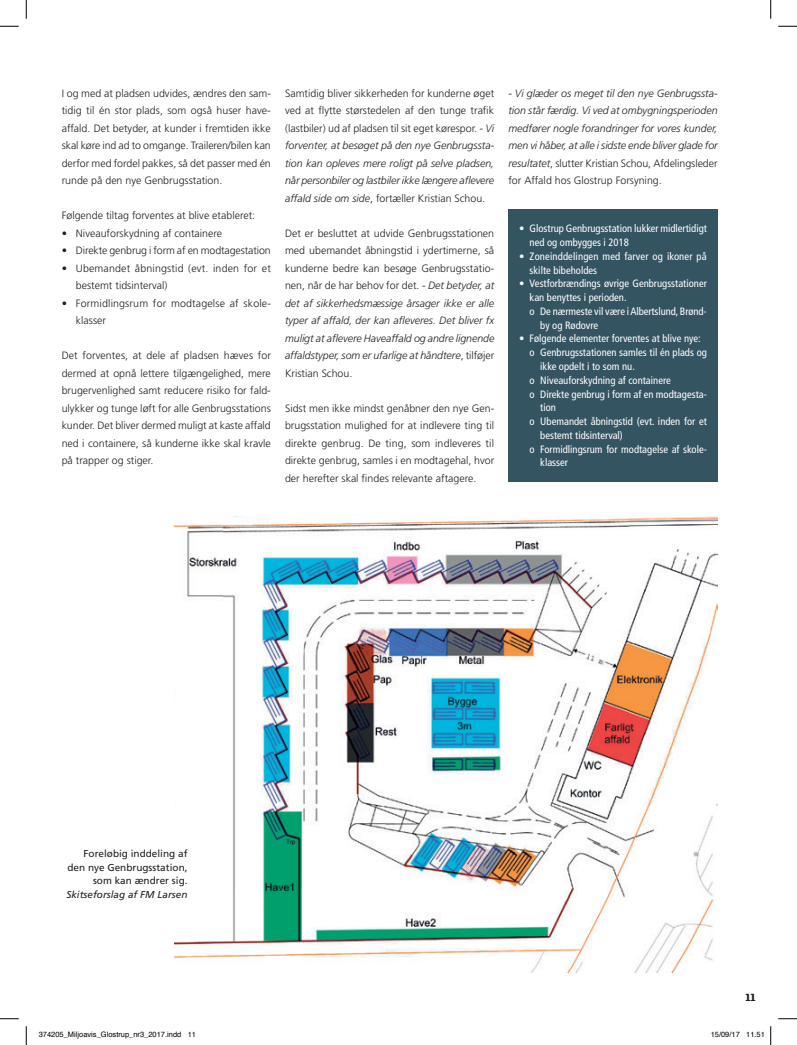
<style>
.page{position:relative;width:797px;height:1045px;background:#fff}
.page>*{position:absolute;margin:0;border:0;box-sizing:border-box;transform-origin:0 0}
.t1{font:700 12.5px "Adelle Basic";color:#231f20}
.t2{font:300 10.62px/17.5px "Frutiger LT Std";color:#231f20;text-align:justify}
.t3{font:italic 300 10.62px/17.5px "Frutiger LT Std";letter-spacing:-.005em;color:#231f20;text-align:justify}
.t4{font:condensed 10.62px/13.8px "Frutiger";color:#fff}
.t5{font:10px/13.8px "Frutiger LT Std";color:#231f20;text-align:right}
.t6{font:italic 10px "Frutiger LT Std";color:#231f20}
.t7{font:7.5px "Helvetica";color:#000}
.s1{font-style:italic}
.s2{font-style:normal}
</style>
<div class="page">
<div style="left:508px;top:209px;width:209px;height:273px;background:#355462"></div>
<img style="left:175px;top:517px;width:542px;height:455px">
<svg style="left:0;top:25px;width:19px;height:2px"></svg>
<svg style="left:778px;top:25px;width:19px;height:2px"></svg>
<svg style="left:0;top:1018px;width:19px;height:1px"></svg>
<svg style="left:778px;top:1018px;width:19px;height:1px"></svg>
<svg style="left:25px;top:0;width:2px;height:19px"></svg>
<svg style="left:25px;top:1026px;width:2px;height:19px"></svg>
<svg style="left:770px;top:0;width:1px;height:19px"></svg>
<svg style="left:770px;top:1026px;width:1px;height:19px"></svg>
<p class="t2" style="left:62px;top:84px;width:211px">I og med at pladsen udvides, ændres den sam&shy;tidig til én stor plads, som også huser have&shy;affald. Det betyder, at kunder i fremtiden ikke skal køre ind ad to omgange. Traileren/bilen kan derfor med fordel pakkes, så det passer med én runde på den nye Genbrugsstation.</p>
<p class="t2" style="left:62px;top:207px;width:195px">Følgende tiltag forventes at blive etableret:</p>
<p class="t2" style="left:62px;top:224px;width:162px">• Niveauforskydning af containere</p>
<p class="t2" style="left:62px;top:242px;width:210px">• Direkte genbrug i form af en modtagestation</p>
<p class="t2" style="left:76px;top:259px;width:196px;text-indent:-14px">• Ubemandet åbningstid (evt. inden for et bestemt tidsinterval)</p>
<p class="t2" style="left:76px;top:294px;width:196px;text-indent:-14px">• Formidlingsrum for modtagelse af skole&shy;klasser</p>
<p class="t2" style="left:62px;top:347px;width:211px">Det forventes, at dele af pladsen hæves for dermed at opnå lettere tilgængelighed, mere brugervenlighed samt reducere risiko for fald&shy;ulykker og tunge løft for alle Genbrugsstations kunder. Det bliver dermed muligt at kaste affald ned i containere, så kunderne ikke skal kravle på trapper og stiger.</p>
<p class="t2" style="left:285px;top:84px;width:211px">Samtidig bliver sikkerheden for kunderne øget ved at flytte størstedelen af den tunge trafik (lastbiler) ud af pladsen til sit eget kørespor. <span class="s1">- Vi forventer, at besøget på den nye Genbrugssta&shy;tion kan opleves mere roligt på selve pladsen, når personbiler og lastbiler ikke længere aflevere affald side om side</span>, fortæller Kristian Schou.</p>
<p class="t3" style="left:285px;top:224px;width:211px"><span class="s2">Det er besluttet at udvide Genbrugsstationen med ubemandet åbningstid i ydertimerne, så kunderne bedre kan besøge Genbrugsstatio&shy;nen, når de har behov for det.</span> - Det betyder, at det af sikkerhedsmæssige årsager ikke er alle typer af affald, der kan afleveres. Det bliver fx muligt at aflevere Haveaffald og andre lignende affaldstyper, som er ufarlige at håndtere<span class="s2">, tilføjer Kristian Schou.</span></p>
<p class="t2" style="left:285px;top:399px;width:211px">Sidst men ikke mindst genåbner den nye Gen&shy;brugsstation mulighed for at indlevere ting til direkte genbrug. De ting, som indleveres til direkte genbrug, samles i en modtagehal, hvor der herefter skal findes relevante aftagere.</p>
<p class="t3" style="left:508px;top:84px;width:211px">- Vi glæder os meget til den nye Genbrugssta&shy;tion står færdig. Vi ved at ombygningsperioden medfører nogle forandringer for vores kunder, men vi håber, at alle i sidste ende bliver glade for resultatet<span class="s2">, slutter Kristian Schou, Afdelingsleder for Affald hos Glostrup Forsyning.</span></p>
<p class="t4" style="left:529px;top:222px;width:179px;text-indent:-11px">• Glostrup Genbrugsstation lukker midlertidigt ned og ombygges i 2018</p>
<p class="t4" style="left:529px;top:249px;width:179px;text-indent:-11px">• Zoneinddelingen med farver og ikoner på skilte bibeholdes</p>
<p class="t4" style="left:519px;top:277px;width:189px">• Vestforbrændings øvrige Genbrugsstationer</p>
<p class="t4" style="left:529px;top:291px;width:98px">kan benyttes i perioden.</p>
<p class="t4" style="left:529px;top:304px;width:179px">o De nærmeste vil være i Albertslund, Brønd-</p>
<p class="t4" style="left:540px;top:318px;width:60px">by og Rødovre</p>
<p class="t4" style="left:519px;top:332px;width:183px">• Følgende elementer forventes at blive nye:</p>
<p class="t4" style="left:529px;top:346px;width:179px">o Genbrugsstationen samles til én plads og</p>
<p class="t4" style="left:540px;top:359px;width:96px">ikke opdelt i to som nu.</p>
<p class="t4" style="left:529px;top:373px;width:143px">o Niveauforskydning af containere</p>
<p class="t4" style="left:529px;top:387px;width:179px">o Direkte genbrug i form af en modtagesta-</p>
<p class="t4" style="left:540px;top:401px;width:17px">tion</p>
<p class="t4" style="left:529px;top:414px;width:179px">o Ubemandet åbningstid (evt. inden for et</p>
<p class="t4" style="left:540px;top:428px;width:84px">bestemt tidsinterval)</p>
<p class="t4" style="left:529px;top:442px;width:179px">o Formidlingsrum for modtagelse af skole-</p>
<p class="t4" style="left:540px;top:456px;width:29px">klasser</p>
<p class="t5" style="left:67px;top:846px;width:122px">Foreløbig inddeling af den nye Genbrugsstation, som kan ændrer sig.</p>
<p class="t6" style="left:66px;top:889px;width:123px">Skitseforslag af FM Larsen</p>
<p class="t1" style="left:745px;top:988px;width:12px">11</p>
<p class="t7" style="left:39px;top:1029px;width:159px">374205_Miljoavis_Glostrup_nr3_2017.indd 11</p>
<p class="t7" style="left:710px;top:1029px;width:56px">15/09/17 11.51</p>
</div>
